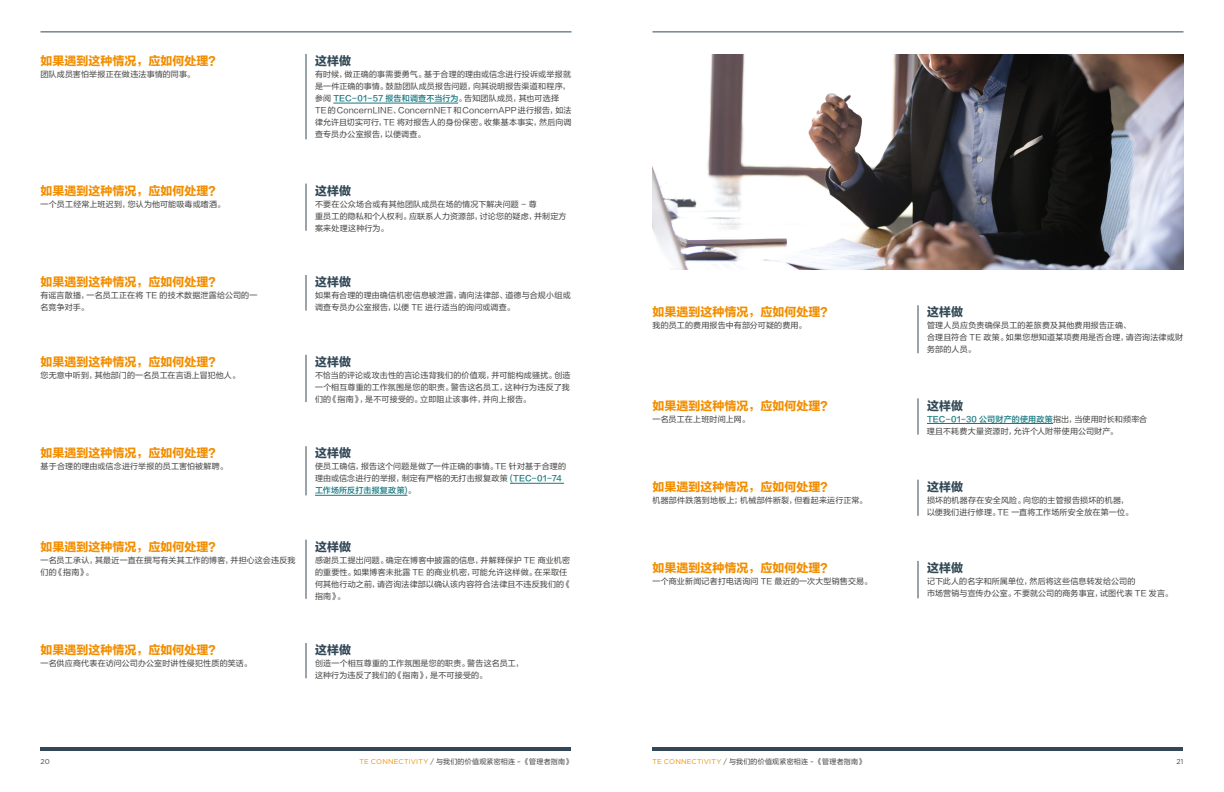
<style>
.page{position:relative;width:1224px;height:792px;background:#fff}
.page>*{position:absolute;margin:0;border:0;box-sizing:border-box;transform-origin:0 0}
.t1{font:12px "FZLTDHJW GB1 0";color:#f28e00}
.t2{font:12px "FZLTDHJW GB1 0";color:#324857}
.t3{font:8px/12px "FZLTHJW GB1 0";letter-spacing:.02em;color:#424241}
.t4{font:8px "FZLTZHJW GB1 0";letter-spacing:.02em;color:#17787f}
.t5{font:7px "FZLTHJW GB1 0";letter-spacing:.025em;color:#424241}
.t6{font:7px "Gotham";color:#424241}
.s1{font-family:"FZLTHJW GB1 0";color:#424241}
.s2{font-family:"FZLTZHJW GB1 0";color:#17787f}
.s3{font-family:"Gotham";color:#f28e00}
.s4{font-family:"Gotham"}
</style>
<div class="page">
<hr style="left:40px;top:32px;width:532px;height:1px;background:#324857">
<hr style="left:652px;top:32px;width:532px;height:1px;background:#324857">
<hr style="left:40px;top:747px;width:532px;height:4px;background:#324857">
<hr style="left:652px;top:747px;width:532px;height:4px;background:#324857">
<hr style="left:333px;top:103px;width:125px;height:1px;background:#17787f">
<hr style="left:306px;top:54px;width:1px;height:85px;background:#324857">
<hr style="left:306px;top:643px;width:1px;height:35px;background:#324857">
<hr style="left:918px;top:305px;width:1px;height:48px;background:#324857">
<hr style="left:927px;top:423px;width:126px;height:1px;background:#17787f">
<hr style="left:918px;top:398px;width:1px;height:37px;background:#324857">
<hr style="left:918px;top:480px;width:1px;height:36px;background:#324857">
<hr style="left:918px;top:561px;width:1px;height:37px;background:#324857">
<hr style="left:306px;top:184px;width:1px;height:47px;background:#324857">
<hr style="left:306px;top:275px;width:1px;height:36px;background:#324857">
<hr style="left:306px;top:355px;width:1px;height:47px;background:#324857">
<hr style="left:510px;top:483px;width:54px;height:1px;background:#17787f">
<hr style="left:315px;top:495px;width:92px;height:1px;background:#17787f">
<hr style="left:306px;top:446px;width:1px;height:49px;background:#324857">
<hr style="left:306px;top:540px;width:1px;height:59px;background:#324857">
<img style="left:652px;top:54px;width:532px;height:215px">
<h1 class="t1" style="left:40px;top:54px;width:181px">如果遇到这种情况，应如何处理？</h1>
<p class="t3" style="left:40px;top:69px;width:156px">团队成员害怕举报正在做违法事情的同事。</p>
<h1 class="t2" style="left:315px;top:54px;width:37px">这样做</h1>
<p class="t3" style="left:315px;top:69px;width:258px">有时候，做正确的事需要勇气。基于合理的理由或信念进行投诉或举报就是一件正确的事情。鼓励团队成员报告问题，向其说明报告渠道和程序，</p>
<p class="t4" style="left:315px;top:94px;width:246px"><span class="s1">参阅</span> TEC-01-57 报告和调查不当行为<span class="s1">。告知团队成员，其也可选择</span></p>
<p class="t3" style="left:315px;top:105px;width:258px;text-align:justify">TE 的 ConcernLINE、ConcernNET 和 ConcernAPP 进行报告，如法律允许且切实可行，TE 将对报告人的身份保密。收集基本事实，然后向调查专员办公室报告，以便调查。</p>
<h1 class="t1" style="left:40px;top:184px;width:181px">如果遇到这种情况，应如何处理？</h1>
<p class="t3" style="left:40px;top:198px;width:186px">一个员工经常上班迟到，您认为他可能吸毒或嗜酒。</p>
<h1 class="t2" style="left:315px;top:184px;width:37px">这样做</h1>
<p class="t3" style="left:315px;top:198px;width:253px">不要在公众场合或有其他团队成员在场的情况下解决问题 - 尊<br>重员工的隐私和个人权利。应联系人力资源部，讨论您的疑虑，并制定方案来处理这种行为。</p>
<h1 class="t1" style="left:40px;top:275px;width:181px">如果遇到这种情况，应如何处理？</h1>
<p class="t3" style="left:40px;top:290px;width:219px">有谣言散播，一名员工正在将 TE 的技术数据泄露给公司的一名竞争对手。</p>
<h1 class="t2" style="left:315px;top:275px;width:37px">这样做</h1>
<p class="t3" style="left:315px;top:290px;width:257px">如果有合理的理由确信机密信息被泄露，请向法律部、道德与合规小组或调查专员办公室报告，以便 TE 进行适当的询问或调查。</p>
<h1 class="t1" style="left:652px;top:306px;width:181px">如果遇到这种情况，应如何处理？</h1>
<p class="t3" style="left:652px;top:320px;width:155px">我的员工的费用报告中有部分可疑的费用。</p>
<h1 class="t2" style="left:927px;top:306px;width:37px">这样做</h1>
<p class="t3" style="left:927px;top:320px;width:258px">管理人员应负责确保员工的差旅费及其他费用报告正确、<br>合理且符合 TE 政策。如果您想知道某项费用是否合理，请咨询法律或财务部的人员。</p>
<h1 class="t1" style="left:40px;top:355px;width:181px">如果遇到这种情况，应如何处理？</h1>
<p class="t3" style="left:40px;top:369px;width:201px">您无意中听到，其他部门的一名员工在言语上冒犯他人。</p>
<h1 class="t2" style="left:315px;top:355px;width:37px">这样做</h1>
<p class="t3" style="left:315px;top:369px;width:257px;text-align:justify">不恰当的评论或攻击性的言论违背我们的价值观，并可能构成骚扰。创造一个相互尊重的工作氛围是您的职责。警告这名员工，这种行为违反了我们的《指南》，是不可接受的。立即阻止该事件，并向上报告。</p>
<h1 class="t1" style="left:652px;top:399px;width:181px">如果遇到这种情况，应如何处理？</h1>
<p class="t3" style="left:652px;top:413px;width:99px">一名员工在上班时间上网。</p>
<h1 class="t2" style="left:927px;top:399px;width:37px">这样做</h1>
<p class="t4" style="left:927px;top:414px;width:222px">TEC-01-30 公司财产的使用政策<span class="s1">指出，当使用时长和频率合</span></p>
<p class="t3" style="left:927px;top:425px;width:192px">理且不耗费大量资源时，允许个人附带使用公司财产。</p>
<h1 class="t1" style="left:40px;top:447px;width:181px">如果遇到这种情况，应如何处理？</h1>
<p class="t3" style="left:40px;top:461px;width:188px">基于合理的理由或信念进行举报的员工害怕被解聘。</p>
<h1 class="t2" style="left:315px;top:447px;width:37px">这样做</h1>
<p class="t3" style="left:315px;top:461px;width:253px">使员工确信，报告这个问题是做了一件正确的事情。TE 针对基于合理的理由或信念进行的举报，制定有严格的无打击报复政策 <span class="s2">(TEC-01-74</span></p>
<p class="t4" style="left:315px;top:486px;width:102px">工作场所反打击报复政策)<span class="s1">。</span></p>
<h1 class="t1" style="left:652px;top:480px;width:181px">如果遇到这种情况，应如何处理？</h1>
<p class="t3" style="left:652px;top:494px;width:216px">机器部件跌落到地板上；机械部件断裂，但看起来运行正常。</p>
<h1 class="t2" style="left:927px;top:480px;width:37px">这样做</h1>
<p class="t3" style="left:927px;top:494px;width:207px">损坏的机器存在安全风险。向您的主管报告损坏的机器，以便我们进行修理。TE 一直将工作场所安全放在第一位。</p>
<h1 class="t1" style="left:40px;top:540px;width:181px">如果遇到这种情况，应如何处理？</h1>
<p class="t3" style="left:40px;top:554px;width:257px">一名员工承认，其最近一直在撰写有关其工作的博客，并担心这会违反我们的《指南》。</p>
<h1 class="t2" style="left:315px;top:540px;width:37px">这样做</h1>
<p class="t3" style="left:315px;top:554px;width:258px">感谢员工提出问题。确定在博客中披露的信息，并解释保护 TE 商业机密的重要性。如果博客未批露 TE 的商业机密，可能允许这样做。在采取任何其他行动之前，请咨询法律部以确认该内容符合法律且不违反我们的《指南》。</p>
<h1 class="t1" style="left:652px;top:561px;width:181px">如果遇到这种情况，应如何处理？</h1>
<p class="t3" style="left:652px;top:576px;width:221px">一个商业新闻记者打电话询问 TE 最近的一次大型销售交易。</p>
<h1 class="t2" style="left:927px;top:561px;width:37px">这样做</h1>
<p class="t3" style="left:927px;top:576px;width:247px">记下此人的名字和所属单位，然后将这些信息转发给公司的<br>市场营销与宣传办公室。不要就公司的商务事宜，试图代表 TE 发言。</p>
<h1 class="t1" style="left:40px;top:644px;width:181px">如果遇到这种情况，应如何处理？</h1>
<p class="t3" style="left:40px;top:658px;width:213px">一名供应商代表在访问公司办公室时讲性侵犯性质的笑话。</p>
<h1 class="t2" style="left:315px;top:644px;width:37px">这样做</h1>
<p class="t3" style="left:315px;top:658px;width:210px">创造一个相互尊重的工作氛围是您的职责。警告这名员工，这种行为违反了我们的《指南》，是不可接受的。</p>
<p class="t6" style="left:40px;top:757px;width:11px">20</p>
<p class="t5" style="left:360px;top:758px;width:213px"><span class="s3">TE CONNECTIVITY</span> <span class="s4">/</span> 与我们的价值观紧密相连 <span class="s4">–</span> 《管理者指南》</p>
<p class="t5" style="left:652px;top:758px;width:213px"><span class="s3">TE CONNECTIVITY</span> <span class="s4">/</span> 与我们的价值观紧密相连 <span class="s4">–</span> 《管理者指南》</p>
<p class="t6" style="left:1177px;top:757px;width:8px">21</p>
</div>
